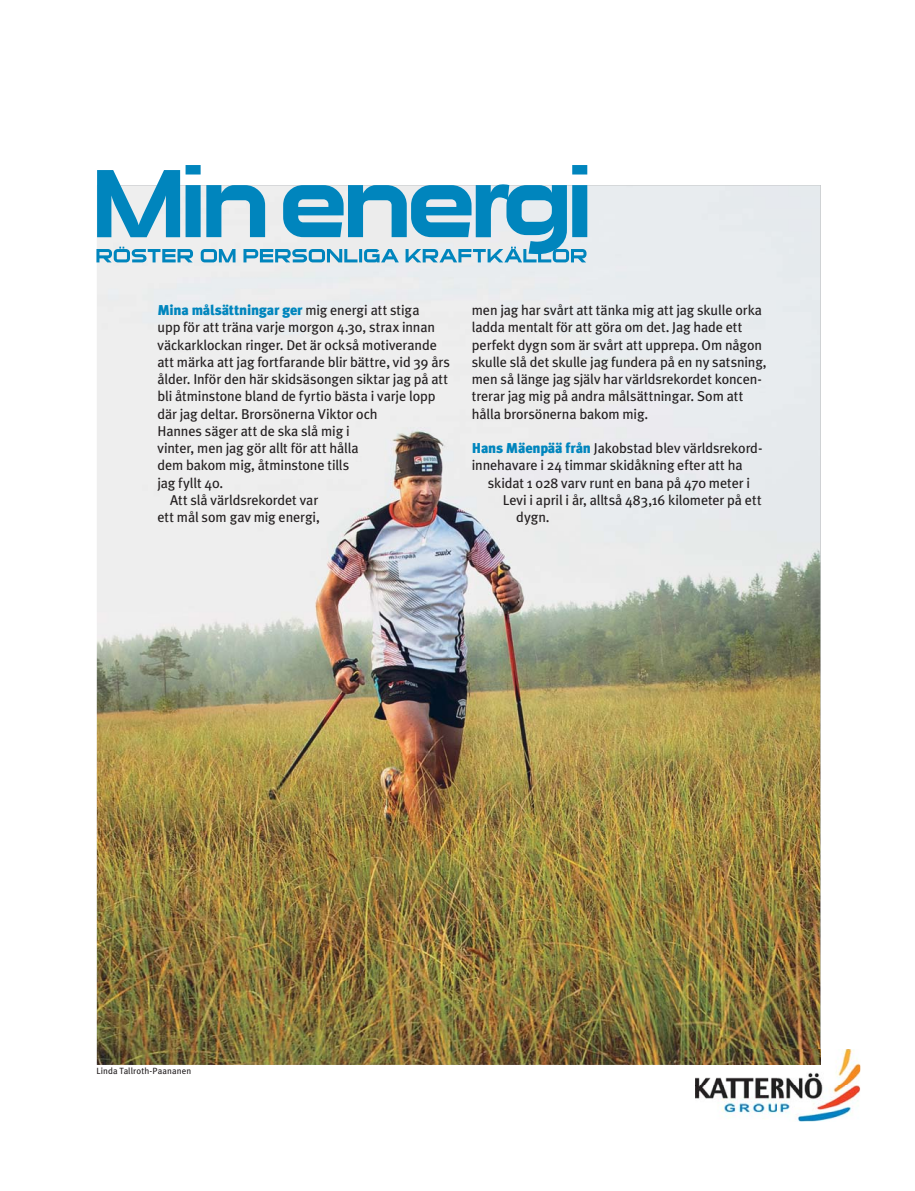
<style>
.page{position:relative;width:915px;height:1191px;background:#fff}
.page>*{position:absolute;margin:0;border:0;box-sizing:border-box;transform-origin:0 0}
.t1{font:14.25px/17.2px "Meta Plus";letter-spacing:-.01em;color:#231f20}
.t2{font:900 14.25px "Meta Plus";letter-spacing:-.015em;color:#0085bd}
.t3{font:9px "Meta Plus";letter-spacing:.015em;color:#231f20}
.s1{font-weight:400;color:#231f20}
.s2{font-weight:900;color:#0085bd}
</style>
<div class="page">
<img style="left:97px;top:185px;width:723px;height:880px">
<svg style="left:97px;top:165px;width:490px;height:89px"></svg>
<svg style="left:96px;top:247px;width:490px;height:15px"></svg>
<img style="left:695px;top:1077px;width:82px;height:37px">
<img style="left:777px;top:1049px;width:82px;height:72px">
<img style="left:694px;top:1049px;width:126px;height:16px">
<p class="t2" style="left:157px;top:303px;width:263px">Mina målsättningar ger <span class="s1">mig energi att stiga</span></p>
<p class="t1" style="left:157px;top:319px;width:279px">upp för att träna varje morgon 4.30, strax innan</p>
<p class="t1" style="left:157px;top:337px;width:281px">väckarklockan ringer. Det är också motiverande</p>
<p class="t1" style="left:157px;top:354px;width:294px">att märka att jag fortfarande blir bättre, vid 39 års</p>
<p class="t1" style="left:157px;top:371px;width:292px">ålder. Inför den här skidsäsongen siktar jag på att</p>
<p class="t1" style="left:157px;top:388px;width:280px">bli åtminstone bland de fyrtio bästa i varje lopp</p>
<p class="t1" style="left:157px;top:406px;width:222px">där jag deltar. Brorsönerna Viktor och</p>
<p class="t1" style="left:157px;top:423px;width:194px">Hannes säger att de ska slå mig i</p>
<p class="t1" style="left:157px;top:440px;width:203px">vinter, men jag gör allt för att hålla</p>
<p class="t1" style="left:157px;top:457px;width:193px">dem bakom mig, åtminstone tills</p>
<p class="t1" style="left:157px;top:475px;width:67px">jag fyllt 40.</p>
<p class="t1" style="left:170px;top:492px;width:149px">Att slå världsrekordet var</p>
<p class="t1" style="left:157px;top:509px;width:164px">ett mål som gav mig energi,</p>
<p class="t1" style="left:471px;top:302px;width:296px">men jag har svårt att tänka mig att jag skulle orka ladda mentalt för att göra om det. Jag hade ett perfekt dygn som är svårt att upprepa. Om någon skulle slå det skulle jag fundera på en ny satsning, men så länge jag själv har världsrekordet koncen&shy;trerar jag mig på andra målsättningar. Som att hålla brorsönerna bakom mig.</p>
<p class="t1" style="left:471px;top:440px;width:292px"><span class="s2">Hans Mäenpää från</span> Jakobstad blev världsrekord&shy;innehavare i 24 timmar skidåkning efter att ha</p>
<p class="t1" style="left:487px;top:475px;width:264px">skidat 1 028 varv runt en bana på 470 meter i</p>
<p class="t1" style="left:502px;top:492px;width:260px">Levi i april i år, alltså 483,16 kilometer på ett</p>
<p class="t1" style="left:516px;top:509px;width:35px">dygn.</p>
<p class="t3" style="left:96px;top:1066px;width:96px">Linda Tallroth-Paananen</p>
</div>
